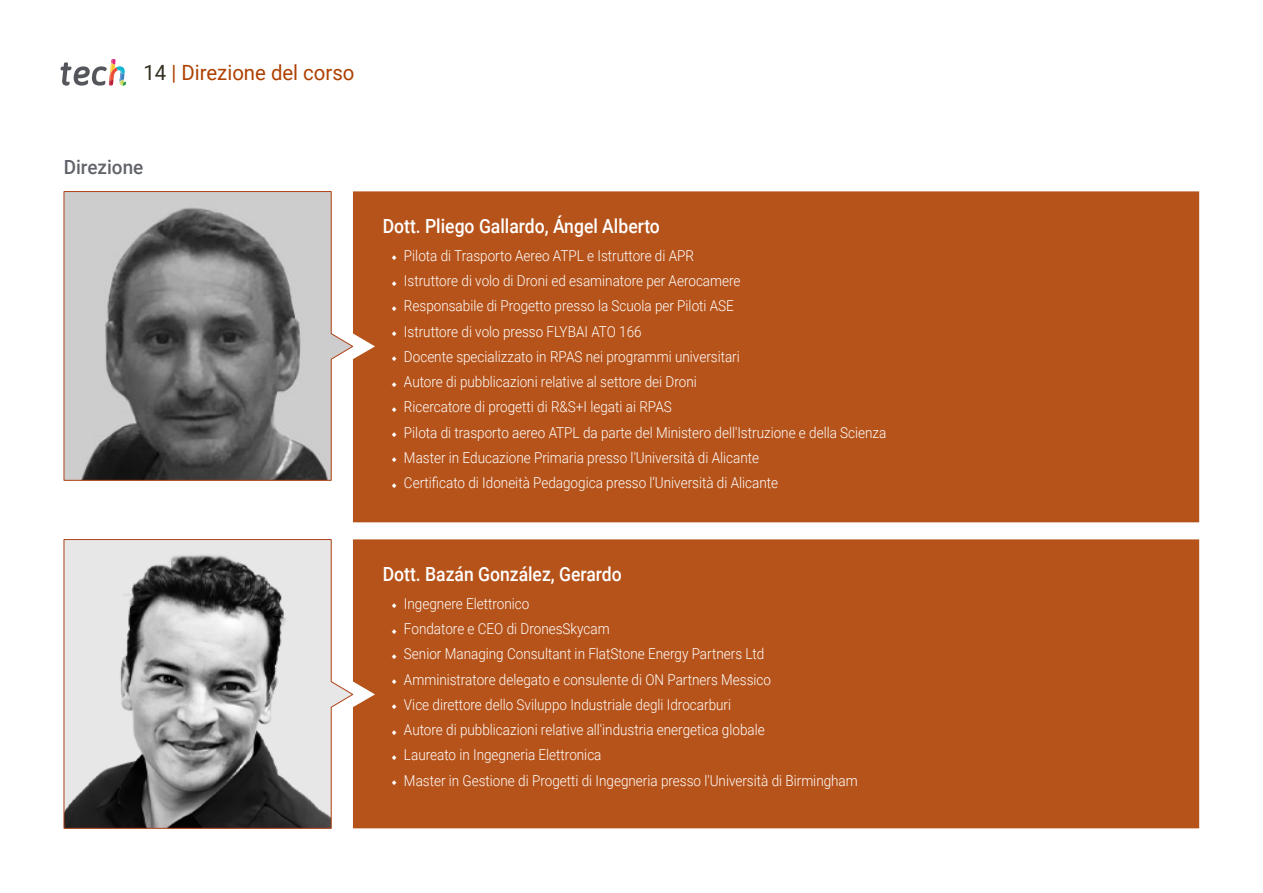
<style>
.page{position:relative;width:1263px;height:893px;background:#fff}
.page>*{position:absolute;margin:0;border:0;box-sizing:border-box;transform-origin:0 0}
.t1{font:21px "Roboto";color:#ae4000}
.t2{font:500 19.5px "Roboto";color:#fff;scale:.9 1}
.t3{font:500 19.5px "Roboto";color:#61646a}
.t4{font:300 15px/25.2px "Roboto";color:#fff;scale:.9 1}
.s1{color:#312e20}
</style>
<div class="page">
<svg style="left:61px;top:59px;width:65px;height:27px"></svg>
<div style="left:353px;top:191px;width:846px;height:331px;background:#b6531a"></div>
<div style="left:353px;top:539px;width:846px;height:289px;background:#b6531a"></div>
<svg style="left:64px;top:191px;width:289px;height:290px"></svg>
<svg style="left:64px;top:539px;width:289px;height:290px"></svg>
<svg style="left:392px;top:255px;width:5px;height:5px"></svg>
<svg style="left:392px;top:281px;width:5px;height:5px"></svg>
<svg style="left:392px;top:306px;width:5px;height:5px"></svg>
<svg style="left:392px;top:331px;width:5px;height:5px"></svg>
<svg style="left:392px;top:356px;width:5px;height:5px"></svg>
<svg style="left:392px;top:382px;width:5px;height:5px"></svg>
<svg style="left:392px;top:407px;width:5px;height:5px"></svg>
<svg style="left:392px;top:432px;width:5px;height:5px"></svg>
<svg style="left:392px;top:457px;width:5px;height:5px"></svg>
<svg style="left:392px;top:483px;width:5px;height:5px"></svg>
<svg style="left:392px;top:603px;width:5px;height:5px"></svg>
<svg style="left:392px;top:629px;width:5px;height:5px"></svg>
<svg style="left:392px;top:654px;width:5px;height:5px"></svg>
<svg style="left:392px;top:679px;width:5px;height:5px"></svg>
<svg style="left:392px;top:704px;width:5px;height:5px"></svg>
<svg style="left:392px;top:730px;width:5px;height:5px"></svg>
<svg style="left:392px;top:755px;width:5px;height:5px"></svg>
<svg style="left:392px;top:780px;width:5px;height:5px"></svg>
<h1 class="t1" style="left:144px;top:57px;width:213px"><span class="s1">14</span> | Direzione del corso</h1>
<h2 class="t3" style="left:64px;top:154px;width:81px">Direzione</h2>
<h2 class="t2" style="left:383px;top:212px;width:309px">Dott. Pliego Gallardo, Ángel Alberto</h2>
<p class="t4" style="left:404px;top:242px;width:537px">Pilota di Trasporto Aereo ATPL e Istruttore di APR<br>Istruttore di volo di Droni ed esaminatore per Aerocamere<br>Responsabile di Progetto presso la Scuola per Piloti ASE<br>Istruttore di volo presso FLYBAI ATO 166<br>Docente specializzato in RPAS nei programmi universitari<br>Autore di pubblicazioni relative al settore dei Droni<br>Ricercatore di progetti di R&amp;S+I legati ai RPAS<br>Pilota di trasporto aereo ATPL da parte del Ministero dell'Istruzione e della Scienza Master in Educazione Primaria presso l'Università di Alicante<br>Certificato di Idoneità Pedagogica presso l’Università di Alicante</p>
<h2 class="t2" style="left:383px;top:560px;width:267px">Dott. Bazán González, Gerardo</h2>
<p class="t4" style="left:404px;top:590px;width:506px">Ingegnere Elettronico<br>Fondatore e CEO di DronesSkycam<br>Senior Managing Consultant in FlatStone Energy Partners Ltd Amministratore delegato e consulente di ON Partners Messico<br>Vice direttore dello Sviluppo Industriale degli Idrocarburi<br>Autore di pubblicazioni relative all'industria energetica globale<br>Laureato in Ingegneria Elettronica<br>Master in Gestione di Progetti di Ingegneria presso l'Università di Birmingham</p>
</div>
